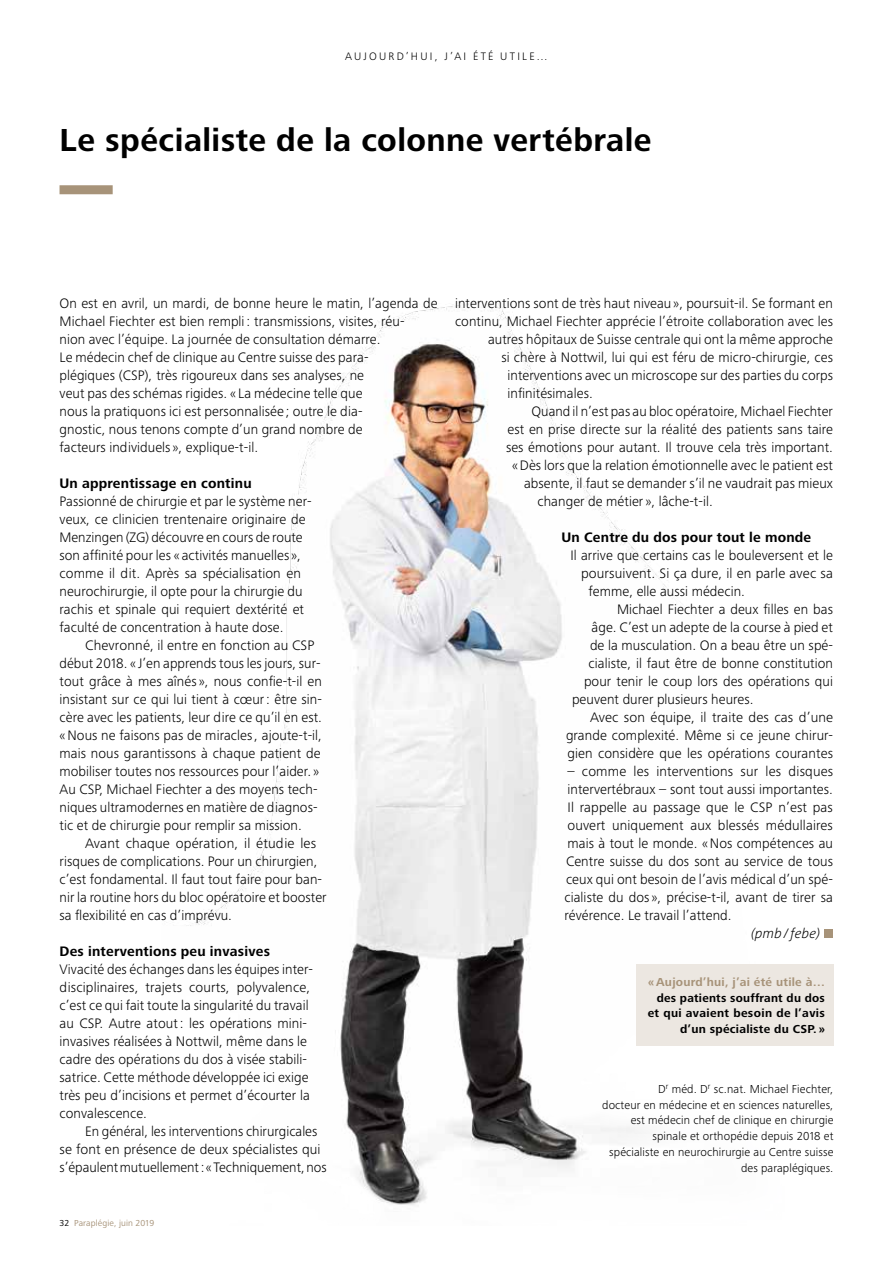
<style>
.page{position:relative;width:893px;height:1263px;background:#fff}
.page>*{position:absolute;margin:0;border:0;box-sizing:border-box;transform-origin:0 0}
.t1{font:700 33px "Frutiger Next Pro";letter-spacing:.015em;color:#000}
.t2{font:300 14.25px/18px "Frutiger Next Pro";letter-spacing:.005em;color:#000}
.t3{font:700 14.25px "Frutiger Next Pro";letter-spacing:.015em;color:#000}
.t4{font:italic 300 14.25px "Frutiger Next Pro";letter-spacing:.015em;color:#000}
.t5{font:300 12px/15.8px "Frutiger Next Pro";letter-spacing:.01em;color:#000;text-align:right}
.t6{font:700 12px/15.8px "Frutiger Next Pro";letter-spacing:.02em;color:#000;text-align:right}
.t7{font:700 12px "Frutiger Next Pro";letter-spacing:.02em;color:#a79379}
.t8{font:300 11.25px "Frutiger Next Pro";letter-spacing:.2em;color:#000}
.t9{font:9px "Frutiger Next Pro";letter-spacing:.015em;color:#a79379}
.s1{color:#000}
</style>
<div class="page">
<img style="left:186px;top:304px;width:484px;height:901px">
<div style="left:824px;top:929px;width:9px;height:9px;background:#a79379"></div>
<div style="left:60px;top:185px;width:53px;height:9px;background:#a79379"></div>
<div style="left:636px;top:964px;width:197px;height:82px;background:#ece7e1"></div>
<p class="t8" style="left:345px;top:49px;width:204px">AUJOURD’HUI, J’AI ÉTÉ UTILE…</p>
<h1 class="t1" style="left:60px;top:121px;width:594px">Le spécialiste de la colonne vertébrale</h1>
<p class="t2" style="left:60px;top:294px;width:379px">On est en avril, un mardi, de bonne heure le matin, l’agenda de Michael Fiechter est bien rempli : transmissions, visites, réu-<br>nion avec l’équipe. La journée de consultation démarre.<br>Le médecin chef de clinique au Centre suisse des para-<br>plégiques (CSP), très rigoureux dans ses analyses, ne<br>veut pas des schémas rigides. « La médecine telle que<br>nous la pratiquons ici est personnalisée ; outre le dia-<br>gnostic, nous tenons compte d’un grand nombre de<br>facteurs individuels », explique-t-il.</p>
<p class="t3" style="left:60px;top:475px;width:194px">Un apprentissage en continu</p>
<p class="t2" style="left:60px;top:492px;width:253px">Passionné de chirurgie et par le système ner&shy;veux, ce clinicien trentenaire originaire de Menzingen (ZG) découvre en cours de route son affinité pour les « activités manuelles », comme il dit. Après sa spécialisation en neurochirurgie, il opte pour la chirurgie du rachis et spinale qui requiert dextérité et faculté de concentration à haute dose.</p>
<p class="t2" style="left:60px;top:636px;width:264px;text-indent:26px">Chevronné, il entre en fonction au CSP début 2018. « J’en apprends tous les jours, sur&shy;tout grâce à mes aînés », nous confie-t-il en insistant sur ce qui lui tient à cœur: être sin&shy;cère avec les patients, leur dire ce qu’il en est. «Nous ne faisons pas de miracles, ajoute-t-il, mais nous garantissons à chaque patient de mobiliser toutes nos ressources pour l’aider. » Au CSP, Michael Fiechter a des moyens tech&shy;niques ultramodernes en matière de diagnos&shy;tic et de chirurgie pour remplir sa mission.</p>
<p class="t2" style="left:60px;top:834px;width:269px;text-indent:26px">Avant chaque opération, il étudie les risques de complications. Pour un chirurgien, c’est fondamental. Il faut tout faire pour ban&shy;nir la routine hors du bloc opératoire et booster sa flexibilité en cas d’imprévu.</p>
<p class="t3" style="left:60px;top:943px;width:212px">Des interventions peu invasives</p>
<p class="t2" style="left:60px;top:960px;width:255px">Vivacité des échanges dans les équipes inter&shy;disciplinaires, trajets courts, polyvalence, c’est ce qui fait toute la singularité du travail au CSP. Autre atout: les opérations mini&shy;invasives réalisées à Nottwil, même dans le cadre des opérations du dos à visée stabili&shy;satrice. Cette méthode développée ici exige très peu d’incisions et permet d’écourter la convalescence.</p>
<p class="t2" style="left:60px;top:1122px;width:269px;text-indent:26px">En général, les interventions chirurgicales se font en présence de deux spécialistes qui s’épaulent mutuellement: « Techniquement, nos</p>
<p class="t9" style="left:60px;top:1217px;width:96px"><span class="s1">32</span> Paraplégie, juin 2019</p>
<p class="t2" style="left:455px;top:294px;width:380px">interventions sont de très haut niveau », poursuit-il. Se formant en</p>
<p class="t2" style="left:455px;top:312px;width:380px">continu, Michael Fiechter apprécie l’étroite collaboration avec les</p>
<p class="t2" style="left:488px;top:330px;width:347px">autres hôpitaux de Suisse centrale qui ont la même approche</p>
<p class="t2" style="left:501px;top:348px;width:333px">si chère à Nottwil, lui qui est féru de micro-chirurgie, ces</p>
<p class="t2" style="left:507px;top:366px;width:327px">interventions avec un microscope sur des parties du corps</p>
<p class="t2" style="left:507px;top:384px;width:87px">infinitésimales.</p>
<p class="t2" style="left:531px;top:402px;width:303px">Quand il n’est pas au bloc opératoire, Michael Fiechter</p>
<p class="t2" style="left:507px;top:420px;width:327px">est en prise directe sur la réalité des patients sans taire</p>
<p class="t2" style="left:506px;top:438px;width:329px">ses émotions pour autant. Il trouve cela très important.</p>
<p class="t2" style="left:512px;top:456px;width:323px">«Dès lors que la relation émotionnelle avec le patient est</p>
<p class="t2" style="left:524px;top:474px;width:311px">absente, il faut se demander s’il ne vaudrait pas mieux</p>
<p class="t2" style="left:537px;top:492px;width:177px">changer de métier », lâche-t-il.</p>
<p class="t3" style="left:561px;top:529px;width:251px">Un Centre du dos pour tout le monde</p>
<p class="t2" style="left:570px;top:546px;width:264px">Il arrive que certains cas le bouleversent et le</p>
<p class="t2" style="left:581px;top:564px;width:254px">poursuivent. Si ça dure, il en parle avec sa</p>
<p class="t2" style="left:588px;top:582px;width:158px">femme, elle aussi médecin.</p>
<p class="t2" style="left:617px;top:600px;width:217px">Michael Fiechter a deux filles en bas</p>
<p class="t2" style="left:591px;top:618px;width:243px">âge. C’est un adepte de la course à pied et</p>
<p class="t2" style="left:590px;top:636px;width:244px">de la musculation. On a beau être un spé-</p>
<p class="t2" style="left:588px;top:654px;width:246px">cialiste, il faut être de bonne constitution</p>
<p class="t2" style="left:584px;top:672px;width:250px">pour tenir le coup lors des opérations qui</p>
<p class="t2" style="left:572px;top:690px;width:183px">peuvent durer plusieurs heures.</p>
<p class="t2" style="left:590px;top:708px;width:245px">Avec son équipe, il traite des cas d’une</p>
<p class="t2" style="left:566px;top:726px;width:269px">grande complexité. Même si ce jeune chirur-</p>
<p class="t2" style="left:567px;top:744px;width:267px">gien considère que les opérations courantes</p>
<p class="t2" style="left:564px;top:762px;width:270px;text-align:justify">– comme les interventions sur les disques intervertébraux – sont tout aussi importantes.<br>Il rappelle au passage que le CSP n’est pas ouvert uniquement aux blessés médullaires mais à tout le monde. «Nos compétences au Centre suisse du dos sont au service de tous ceux qui ont besoin de l’avis médical d’un spé&shy;cialiste du dos », précise-t-il, avant de tirer sa révérence. Le travail l’attend.</p>
<p class="t4" style="left:751px;top:925px;width:71px">(pmb / febe)</p>
<p class="t7" style="left:648px;top:975px;width:178px">«Aujourd’hui, j’ai été utile à…</p>
<p class="t6" style="left:648px;top:990px;width:179px">des patients souffrant du dos et qui avaient besoin de l’avis d’un spécialiste du CSP. »</p>
<p class="t5" style="left:602px;top:1081px;width:233px">D<sup>r</sup> méd. D<sup>r</sup> sc.nat. Michael Fiechter,<br>docteur en médecine et en sciences naturelles, est médecin chef de clinique en chirurgie spinale et orthopédie depuis 2018 et spécialiste en neurochirurgie au Centre suisse des paraplégiques.</p>
</div>
